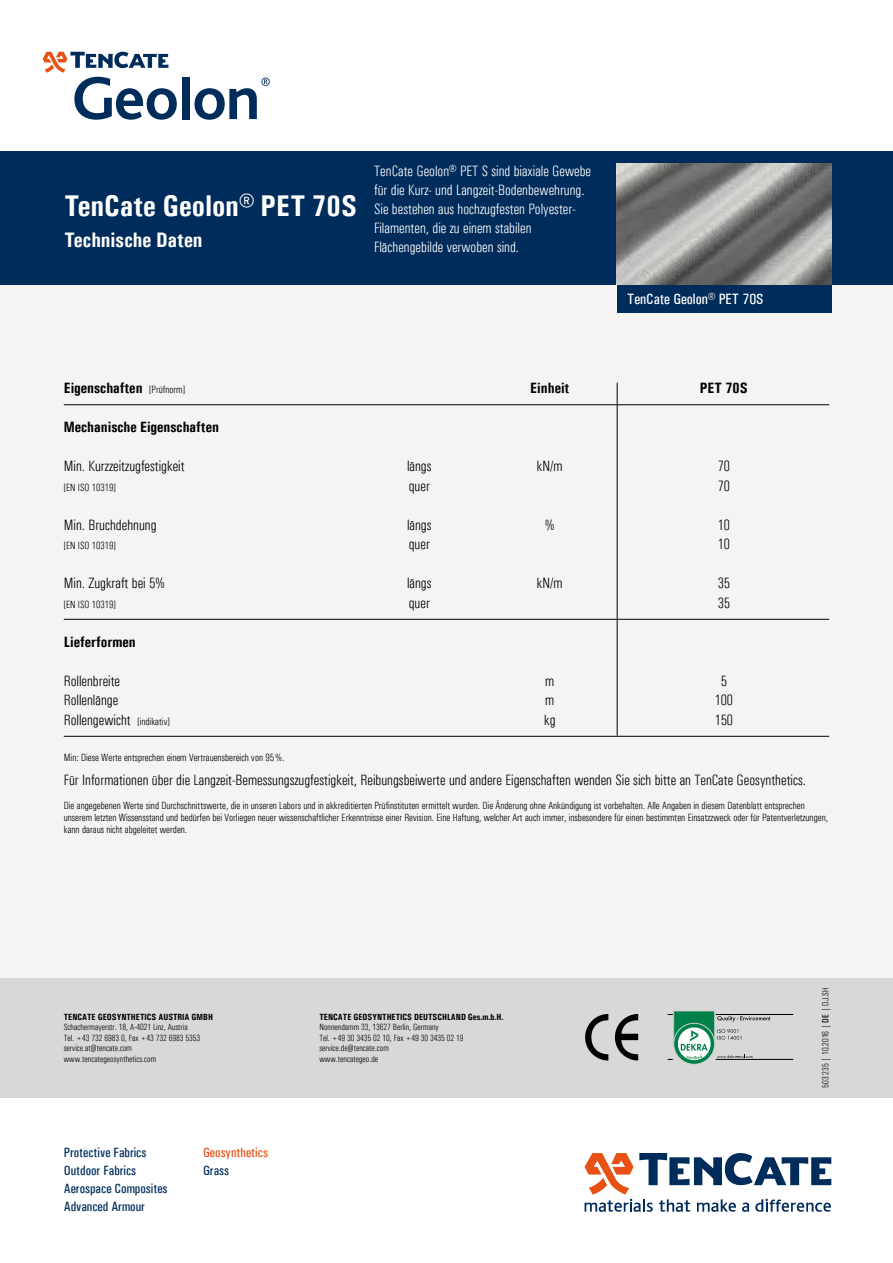
<style>
.page{position:relative;width:893px;height:1263px;background:#fff}
.page>*{position:absolute;margin:0;border:0;box-sizing:border-box;transform-origin:0 0}
.t1{font:700 condensed 30px "Univers";color:#fff}
.t2{font:700 condensed 21px "Univers";color:#fff}
.t3{font:300 condensed 15px "Univers";color:#000}
.t4{font:300 condensed 15px/19px "Univers";color:#fff}
.t5{font:700 condensed 15px "Univers";color:#000}
.t6{font:500 condensed 15px "Univers";color:#fff}
.t7{font:500 condensed 13.5px/18px "Univers";color:#002c5b}
.t8{font:500 condensed 13.5px "Univers";color:#e85113}
.t9{font:300 condensed 10.5px/12px "Univers";color:#000}
.t10{font:300 condensed 9px/10.5px "Univers";color:#000}
.t11{font:700 condensed 9px "Univers";color:#000}
.s1{font-weight:300;font-size:10.5px}
.s2{font-size:10.5px}
.s3{font-weight:500}
</style>
<div class="page">
<div style="left:0;top:285px;width:893px;height:714px;background:#f5f4f3"></div>
<div style="left:0;top:151px;width:893px;height:134px;background:#002c5b"></div>
<div style="left:617px;top:285px;width:214px;height:28px;background:#002c5b"></div>
<img style="left:617px;top:164px;width:214px;height:121px">
<hr style="left:64px;top:404px;width:765px;height:1px;background:#000">
<hr style="left:64px;top:619px;width:765px;height:1px;background:#000">
<hr style="left:64px;top:736px;width:765px;height:1px;background:#000">
<hr style="left:617px;top:383px;width:1px;height:353px;background:#000">
<svg style="left:585px;top:1153px;width:246px;height:59px"></svg>
<div style="left:182px;top:77px;width:7px;height:42px;background:#002c5b"></div>
<svg style="left:194px;top:78px;width:76px;height:42px"></svg>
<svg style="left:43px;top:52px;width:134px;height:68px"></svg>
<div style="left:0;top:978px;width:893px;height:119px;background:#d8d8d8"></div>
<hr style="left:716px;top:1059px;width:77px;height:1px;background:#000">
<hr style="left:716px;top:1014px;width:77px;height:1px;background:#000">
<svg style="left:674px;top:1023px;width:41px;height:41px"></svg>
<div style="left:673px;top:1023px;width:42px;height:41px;border:1px solid #d0d1cf;border-radius:50%"></div>
<svg style="left:668px;top:1011px;width:102px;height:49px"></svg>
<svg style="left:585px;top:1014px;width:23px;height:46px"></svg>
<svg style="left:615px;top:1014px;width:23px;height:46px"></svg>
<h1 class="t1" style="left:65px;top:187px;width:294px">TenCate Geolon® PET 70S</h1>
<h2 class="t2" style="left:65px;top:227px;width:140px">Technische Daten</h2>
<h3 class="t4" style="left:374px;top:161px;width:218px">TenCate Geolon® PET S sind biaxiale Gewebe für die Kurz- und Langzeit-Bodenbewehrung.<br>Sie bestehen aus hochzugfesten Polyester-Filamenten, die zu einem stabilen Flächengebilde verwoben sind.</h3>
<h3 class="t6" style="left:627px;top:290px;width:138px">TenCate Geolon® PET 70S</h3>
<h3 class="t5" style="left:64px;top:379px;width:123px">Eigenschaften <span class="s1">[Prüfnorm]</span></h3>
<h3 class="t5" style="left:530px;top:379px;width:40px">Einheit</h3>
<h3 class="t5" style="left:700px;top:379px;width:49px">PET 70S</h3>
<h3 class="t5" style="left:64px;top:418px;width:157px">Mechanische Eigenschaften</h3>
<h3 class="t3" style="left:64px;top:457px;width:122px">Min. Kurzzeitzugfestigkeit</h3>
<h3 class="t3" style="left:407px;top:457px;width:26px">längs</h3>
<h3 class="t3" style="left:537px;top:457px;width:27px">kN/m</h3>
<h3 class="t3" style="left:718px;top:457px;width:14px">70</h3>
<p class="t9" style="left:64px;top:481px;width:53px">[EN ISO 10319]</p>
<h3 class="t3" style="left:409px;top:477px;width:23px">quer</h3>
<h3 class="t3" style="left:718px;top:477px;width:14px">70</h3>
<h3 class="t3" style="left:64px;top:516px;width:94px">Min. Bruchdehnung</h3>
<h3 class="t3" style="left:407px;top:516px;width:26px">längs</h3>
<h3 class="t3" style="left:545px;top:516px;width:12px">%</h3>
<h3 class="t3" style="left:718px;top:516px;width:14px">10</h3>
<p class="t9" style="left:64px;top:540px;width:53px">[EN ISO 10319]</p>
<h3 class="t3" style="left:409px;top:535px;width:23px">quer</h3>
<h3 class="t3" style="left:718px;top:535px;width:14px">10</h3>
<h3 class="t3" style="left:64px;top:574px;width:103px">Min. Zugkraft bei 5%</h3>
<h3 class="t3" style="left:407px;top:574px;width:26px">längs</h3>
<h3 class="t3" style="left:537px;top:574px;width:27px">kN/m</h3>
<h3 class="t3" style="left:718px;top:574px;width:14px">35</h3>
<p class="t9" style="left:64px;top:598px;width:53px">[EN ISO 10319]</p>
<h3 class="t3" style="left:409px;top:594px;width:23px">quer</h3>
<h3 class="t3" style="left:718px;top:594px;width:14px">35</h3>
<h3 class="t5" style="left:64px;top:632px;width:73px">Lieferformen</h3>
<h3 class="t3" style="left:64px;top:672px;width:58px">Rollenbreite</h3>
<h3 class="t3" style="left:545px;top:672px;width:11px">m</h3>
<h3 class="t3" style="left:721px;top:672px;width:8px">5</h3>
<h3 class="t3" style="left:64px;top:691px;width:56px">Rollenlänge</h3>
<h3 class="t3" style="left:545px;top:691px;width:11px">m</h3>
<h3 class="t3" style="left:715px;top:691px;width:20px">100</h3>
<h3 class="t3" style="left:64px;top:711px;width:107px">Rollengewicht <span class="s2">[indikativ]</span></h3>
<h3 class="t3" style="left:544px;top:711px;width:13px">kg</h3>
<h3 class="t3" style="left:715px;top:711px;width:20px">150</h3>
<p class="t9" style="left:64px;top:751px;width:222px">Min: Diese Werte entsprechen einem Vertrauensbereich von 95%.</p>
<h3 class="t3" style="left:64px;top:771px;width:744px">Für Informationen über die Langzeit-Bemessungszugfestigkeit, Reibungsbeiwerte und andere Eigenschaften wenden Sie sich bitte an TenCate Geosynthetics.</h3>
<p class="t9" style="left:64px;top:799px;width:766px">Die angegebenen Werte sind Durchschnittswerte, die in unseren Labors und in akkreditierten Prüfinstituten ermittelt wurden. Die Änderung ohne Ankündigung ist vorbehalten. Alle Angaben in diesem Datenblatt entsprechen unserem letzten Wissensstand und bedürfen bei Vorliegen neuer wissenschaftlicher Erkenntnisse einer Revision. Eine Haftung, welcher Art auch immer, insbesondere für einen bestimmten Einsatzzweck oder für Patentverletzungen, kann daraus nicht abgeleitet werden.</p>
<p class="t11" style="left:64px;top:1011px;width:151px">TENCATE GEOSYNTHETICS AUSTRIA GMBH</p>
<p class="t10" style="left:64px;top:1022px;width:138px">Schachermayerstr. 18, A-4021 Linz, Austria Tel. +43 732 6983 0, Fax +43 732 6983 5353 service.at@tencate.com www.tencategeosynthetics.com</p>
<p class="t7" style="left:64px;top:1144px;width:105px">Protective Fabrics<br>Outdoor Fabrics<br>Aerospace Composites<br>Advanced Armour</p>
<p class="t8" style="left:203px;top:1145px;width:66px">Geosynthetics</p>
<p class="t7" style="left:203px;top:1162px;width:28px">Grass</p>
<p class="t11" style="left:319px;top:1011px;width:185px">TENCATE GEOSYNTHETICS DEUTSCHLAND Ges.m.b.H.</p>
<p class="t10" style="left:319px;top:1022px;width:146px">Nonnendamm 33, 13627 Berlin, Germany<br>Tel. +49 30 3435 02 10, Fax +49 30 3435 02 19 service.de@tencate.com<br>www.tencategeo.de</p>
<p class="t10" style="left:820px;top:1087px;width:101px;rotate:-90deg">503 235 | 10.2016 | <span class="s3">DE</span> | DJ.SH</p>
</div>
